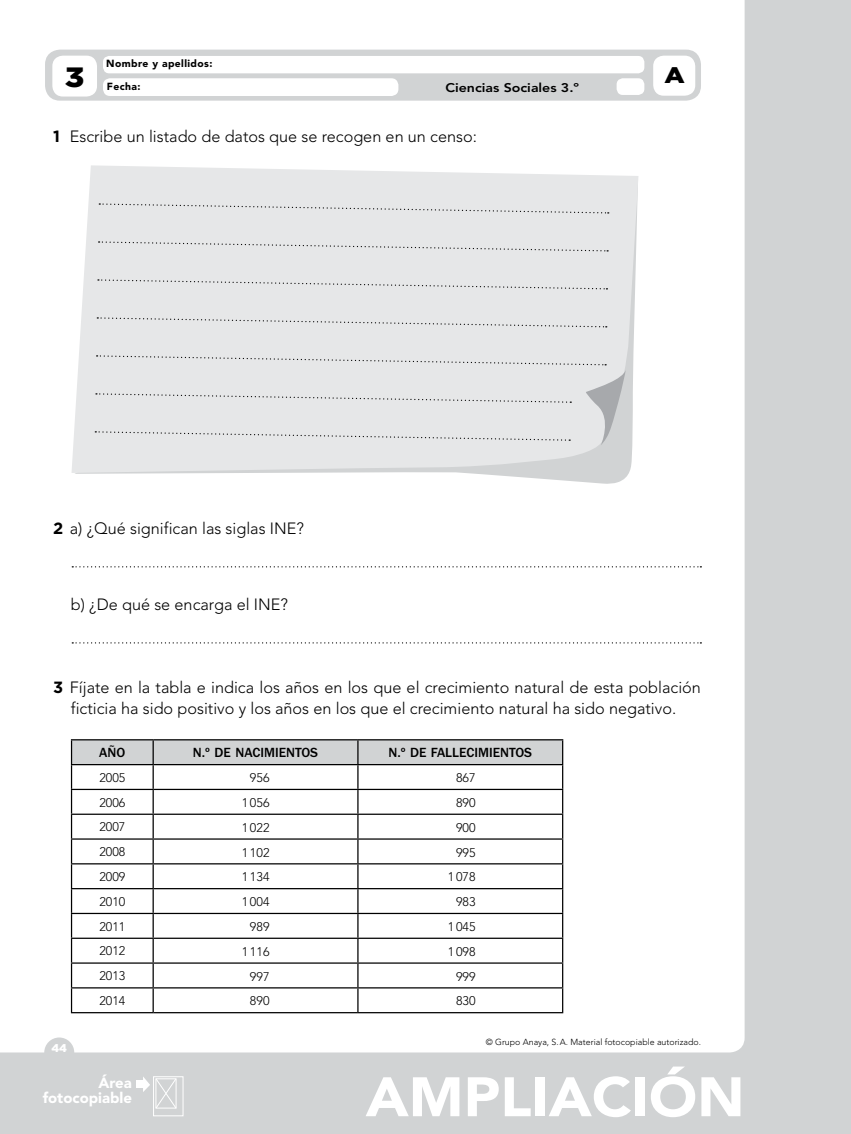
<style>
.page{position:relative;width:851px;height:1134px;background:#fff}
.page>*{position:absolute;margin:0;border:0;box-sizing:border-box;transform-origin:0 0}
.t1{font:900 55px "Avenir LT Std";color:#fff;scale:1.06 1}
.t2{font:900 27.88px "Gotham";color:#000;scale:1.13 1}
.t3{font:900 22.5px "Gotham";color:#000;scale:1.13 1}
.nuclActivSin{font:300 16.25px/21.2px "Avenir LT Std";color:#000;text-align:center}
.t4{font:900 14.88px/14.9px "Avenir LT Std";color:#fff;text-align:right}
.nuclCabecTablas{font:500 13.75px "ITC Franklin Gothic Std";color:#000}
.solucTextoTabla{font:300 12.5px "Avenir LT Std";color:#000}
.t5{font:800 12.5px "Avenir LT Std";color:#000;scale:1.13 1}
.t6{font:900 11.25px "Gotham";color:#fff}
.t7{font:900 10.25px "Avenir LT Std";letter-spacing:.04em;color:#000}
.t8{font:300 8.75px "Avenir LT Std";color:#000}
.s1{font-family:"Gotham";font-weight:700}
</style>
<div class="page">
<div style="left:0;top:0;width:850px;height:1134px;background:#d1d3d4"></div>
<div style="left:0;top:0;width:744px;height:1052px;background:#fff"></div>
<div style="left:44px;top:1037px;width:30px;height:30px;background:#d1d3d4;border-radius:50%"></div>
<div style="left:153px;top:1076px;width:30px;height:40px;border:1px solid #fff"></div>
<svg style="left:143px;top:1076px;width:34px;height:33px"></svg>
<div style="left:136px;top:1081px;width:8px;height:7px;background:#fff"></div>
<svg style="left:72px;top:566px;width:629px;height:1px"></svg>
<svg style="left:72px;top:642px;width:629px;height:1px"></svg>
<hr style="left:71px;top:1012px;width:82px;height:1px;background:#000">
<hr style="left:153px;top:1012px;width:205px;height:1px;background:#000">
<hr style="left:358px;top:1012px;width:205px;height:1px;background:#000">
<hr style="left:71px;top:739px;width:82px;height:1px;background:#000">
<hr style="left:153px;top:739px;width:205px;height:1px;background:#000">
<hr style="left:358px;top:739px;width:205px;height:1px;background:#000">
<svg style="left:71px;top:740px;width:492px;height:272px"></svg>
<div style="left:45px;top:50px;width:656px;height:51px;background:#d1d3d4;border-radius:15px"></div>
<div style="left:52px;top:56px;width:45px;height:41px;background:#fff;border-radius:11px"></div>
<div style="left:616px;top:78px;width:28px;height:17px;background:#fff;border-radius:6px"></div>
<div style="left:653px;top:56px;width:42px;height:40px;background:#fff;border-radius:11px"></div>
<div style="left:103px;top:78px;width:295px;height:18px;background:#fff;border-radius:7px"></div>
<div style="left:103px;top:56px;width:541px;height:17px;background:#fff;border-radius:6px"></div>
<svg style="left:74px;top:473px;width:564px;height:11px;fill:#fff"></svg>
<svg style="left:71px;top:165px;width:567px;height:308px;fill:#e6e7e8"></svg>
<svg style="left:99px;top:203px;width:509px;height:11px"></svg>
<svg style="left:97px;top:317px;width:509px;height:11px"></svg>
<svg style="left:99px;top:241px;width:509px;height:11px"></svg>
<svg style="left:98px;top:279px;width:509px;height:11px"></svg>
<div style="left:95px;top:355px;width:530px;height:90px;background:#e6e7e8"></div>
<p class="t2" style="left:65px;top:58px;width:19px">3</p>
<p class="t7" style="left:106px;top:58px;width:108px">Nombre y apellidos:</p>
<p class="t7" style="left:107px;top:80px;width:35px">Fecha:</p>
<p class="t5" style="left:445px;top:80px;width:120px">Ciencias Sociales 3.º</p>
<p class="nuclActivSin" style="left:53px;top:125px;width:425px"><span class="s1">1</span> Escribe un listado de datos que se recogen en un censo:</p>
<p class="t3" style="left:664px;top:60px;width:19px">A</p>
<p class="nuclActivSin" style="left:53px;top:518px;width:252px"><span class="s1">2</span> a) ¿Qué significan las siglas INE?</p>
<p class="nuclActivSin" style="left:71px;top:594px;width:218px">b) ¿De qué se encarga el INE?</p>
<p class="nuclActivSin" style="left:53px;top:677px;width:649px"><span class="s1">3</span> Fíjate en la tabla e indica los años en los que el crecimiento natural de esta población ficticia ha sido positivo y los años en los que el crecimiento natural ha sido negativo.</p>
<p class="nuclCabecTablas" style="left:99px;top:745px;width:28px">AÑO</p>
<p class="nuclCabecTablas" style="left:193px;top:745px;width:127px">N.º DE NACIMIENTOS</p>
<p class="nuclCabecTablas" style="left:388px;top:745px;width:145px">N.º DE FALLECIMIENTOS</p>
<p class="solucTextoTabla" style="left:99px;top:770px;width:27px">2005</p>
<p class="solucTextoTabla" style="left:250px;top:770px;width:21px">956</p>
<p class="solucTextoTabla" style="left:456px;top:770px;width:21px">867</p>
<p class="solucTextoTabla" style="left:99px;top:795px;width:27px">2006</p>
<p class="solucTextoTabla" style="left:242px;top:795px;width:29px">1056</p>
<p class="solucTextoTabla" style="left:456px;top:795px;width:21px">890</p>
<p class="solucTextoTabla" style="left:99px;top:820px;width:27px">2007</p>
<p class="solucTextoTabla" style="left:242px;top:820px;width:29px">1022</p>
<p class="solucTextoTabla" style="left:456px;top:820px;width:21px">900</p>
<p class="solucTextoTabla" style="left:99px;top:844px;width:27px">2008</p>
<p class="solucTextoTabla" style="left:242px;top:845px;width:29px">1102</p>
<p class="solucTextoTabla" style="left:456px;top:845px;width:21px">995</p>
<p class="solucTextoTabla" style="left:99px;top:869px;width:27px">2009</p>
<p class="solucTextoTabla" style="left:242px;top:870px;width:29px">1134</p>
<p class="solucTextoTabla" style="left:448px;top:870px;width:29px">1078</p>
<p class="solucTextoTabla" style="left:99px;top:894px;width:27px">2010</p>
<p class="solucTextoTabla" style="left:242px;top:894px;width:29px">1004</p>
<p class="solucTextoTabla" style="left:456px;top:894px;width:21px">983</p>
<p class="solucTextoTabla" style="left:99px;top:919px;width:27px">2011</p>
<p class="solucTextoTabla" style="left:250px;top:919px;width:21px">989</p>
<p class="solucTextoTabla" style="left:448px;top:919px;width:29px">1045</p>
<p class="solucTextoTabla" style="left:99px;top:944px;width:27px">2012</p>
<p class="solucTextoTabla" style="left:242px;top:944px;width:29px">1116</p>
<p class="solucTextoTabla" style="left:448px;top:944px;width:29px">1098</p>
<p class="solucTextoTabla" style="left:99px;top:968px;width:27px">2013</p>
<p class="solucTextoTabla" style="left:250px;top:969px;width:21px">997</p>
<p class="solucTextoTabla" style="left:456px;top:969px;width:21px">999</p>
<p class="solucTextoTabla" style="left:99px;top:993px;width:27px">2014</p>
<p class="solucTextoTabla" style="left:250px;top:994px;width:21px">890</p>
<p class="solucTextoTabla" style="left:456px;top:994px;width:21px">830</p>
<p class="t6" style="left:51px;top:1040px;width:17px">44</p>
<p class="t4" style="left:43px;top:1075px;width:91px">Área fotocopiable</p>
<p class="t8" style="left:485px;top:1037px;width:217px">© Grupo Anaya, S.A. Material fotocopiable autorizado.</p>
<p class="t1" style="left:365px;top:1064px;width:359px">AMPLIACIÓN</p>
</div>
